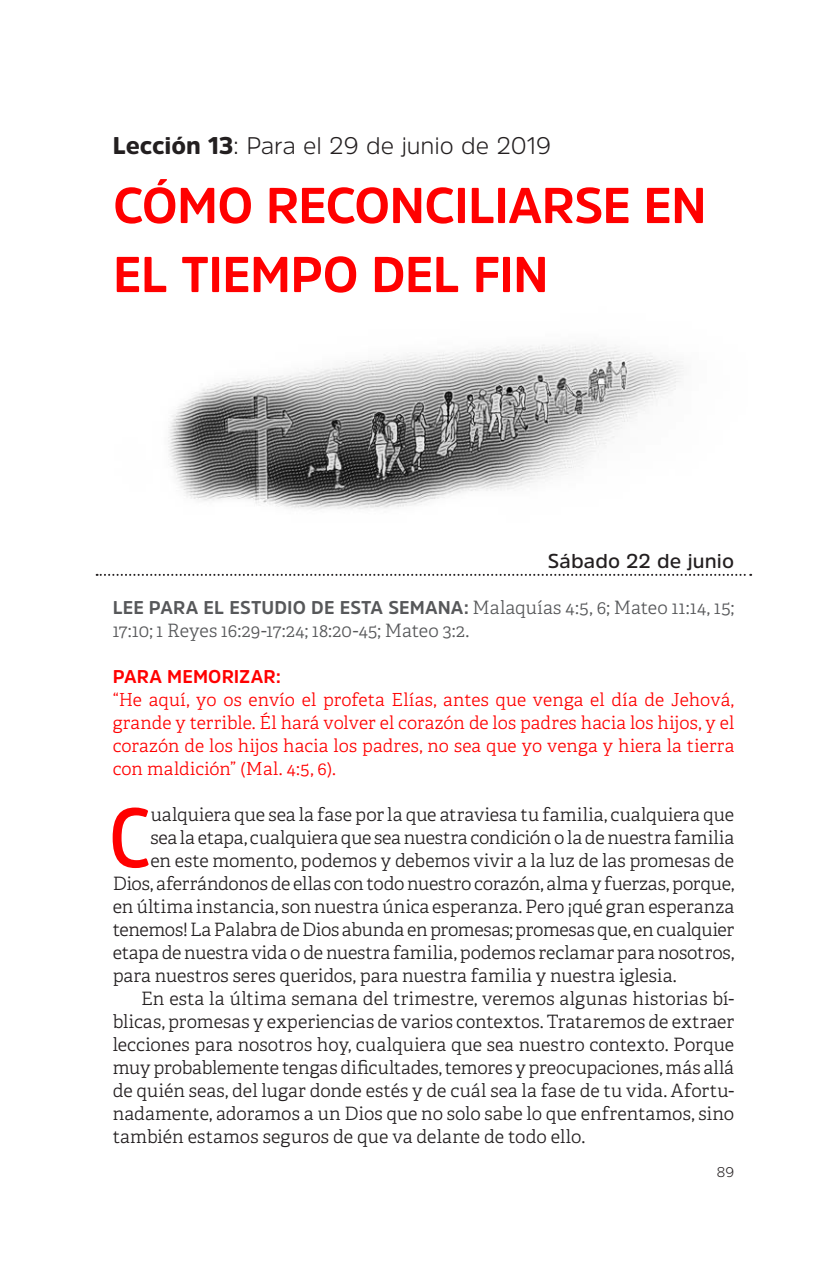
<style>
.page{position:relative;width:827px;height:1263px;background:#fff}
.page>*{position:absolute;margin:0;border:0;box-sizing:border-box;transform-origin:0 0}
.Párrafo_capitular_x1{font:600 83.8px "Amsi Pro Narw";color:#f00}
.Título_Lección{font:700 50px/69px "Amsi Pro";letter-spacing:-.015em;color:#f00}
.Lección_Nº{font:300 24px "Amsi Pro";letter-spacing:-.005em;color:#231f20}
.Fecha_Sábado{font:600 20px "Amsi Pro";letter-spacing:.005em;color:#231f20}
.Párrafo_capitular_x1-2{font:300 18.4px "Adelle Basic";letter-spacing:-.005em;color:#231f20}
.Párrafo{font:300 18.4px/23px "Adelle Basic";letter-spacing:.005em;color:#231f20;text-align:justify}
.Lee_para_el_estudio{font:300 18.4px/23px "Adelle Basic";color:#57585a}
.Para_Memorizar{font:700 18.4px "Amsi Pro";letter-spacing:.01em;color:#f00}
.Versículo_para_memor{font:300 18px/23px "Adelle Basic";letter-spacing:.01em;color:#f00;text-align:justify}
.t1{font:300 14px "Amsi Pro";color:#231f20}
.s1{font-weight:900}
.s2{font-family:"Amsi Pro";font-weight:700}
</style>
<div class="page">
<svg style="left:97px;top:574px;width:653px;height:2px"></svg>
<img style="left:168px;top:344px;width:516px;height:166px">
<p class="Lección_Nº" style="left:113px;top:129px;width:440px"><span class="s1">Lección 13</span>: Para el 29 de junio de 2019</p>
<p class="Título_Lección" style="left:113px;top:170px;width:594px">CÓMO RECONCILIARSE EN<br>EL TIEMPO DEL FIN</p>
<p class="Fecha_Sábado" style="left:547px;top:547px;width:188px">Sábado 22 de junio</p>
<p class="Lee_para_el_estudio" style="left:113px;top:596px;width:622px"><span class="s2">LEE PARA EL ESTUDIO DE ESTA SEMANA:</span> Malaquías 4:5, 6; Mateo 11:14, 15;<br>17:10; 1 Reyes 16:29-17:24; 18:20-45; Mateo 3:2.</p>
<p class="Para_Memorizar" style="left:113px;top:664px;width:170px">PARA MEMORIZAR:</p>
<p class="Versículo_para_memor" style="left:113px;top:688px;width:622px">“He aquí, yo os envío el profeta Elías, antes que venga el día de Jehová, grande y terrible. Él hará volver el corazón de los padres hacia los hijos, y el corazón de los hijos hacia los padres, no sea que yo venga y hiera la tierra con maldición” (Mal. 4:5, 6).</p>
<p class="Párrafo_capitular_x1" style="left:109px;top:780px;width:44px">C</p>
<p class="Párrafo_capitular_x1-2" style="left:150px;top:803px;width:585px">ualquiera que sea la fase por la que atraviesa tu familia, cualquiera que</p>
<p class="Párrafo_capitular_x1-2" style="left:150px;top:826px;width:585px">sea la etapa, cualquiera que sea nuestra condición o la de nuestra familia</p>
<p class="Párrafo_capitular_x1-2" style="left:150px;top:849px;width:585px">en este momento, podemos y debemos vivir a la luz de las promesas de</p>
<p class="Párrafo_capitular_x1-2" style="left:113px;top:872px;width:622px">Dios, aferrándonos de ellas con todo nuestro corazón, alma y fuerzas, porque,</p>
<p class="Párrafo_capitular_x1-2" style="left:113px;top:895px;width:622px">en última instancia, son nuestra única esperanza. Pero ¡qué gran esperanza</p>
<p class="Párrafo_capitular_x1-2" style="left:113px;top:918px;width:622px">tenemos! La Palabra de Dios abunda en promesas; promesas que, en cualquier</p>
<p class="Párrafo_capitular_x1-2" style="left:113px;top:941px;width:622px">etapa de nuestra vida o de nuestra familia, podemos reclamar para nosotros,</p>
<p class="Párrafo_capitular_x1-2" style="left:113px;top:964px;width:565px">para nuestros seres queridos, para nuestra familia y nuestra iglesia.</p>
<p class="Párrafo" style="left:113px;top:987px;width:622px;text-indent:28px">En esta la última semana del trimestre, veremos algunas historias bí&shy;blicas, promesas y experiencias de varios contextos. Trataremos de extraer lecciones para nosotros hoy, cualquiera que sea nuestro contexto. Porque muy probablemente tengas dificultades, temores y preocupaciones, más allá de quién seas, del lugar donde estés y de cuál sea la fase de tu vida. Afortu&shy;nadamente, adoramos a un Dios que no solo sabe lo que enfrentamos, sino también estamos seguros de que va delante de todo ello.</p>
<p class="t1" style="left:716px;top:1162px;width:19px">89</p>
</div>
